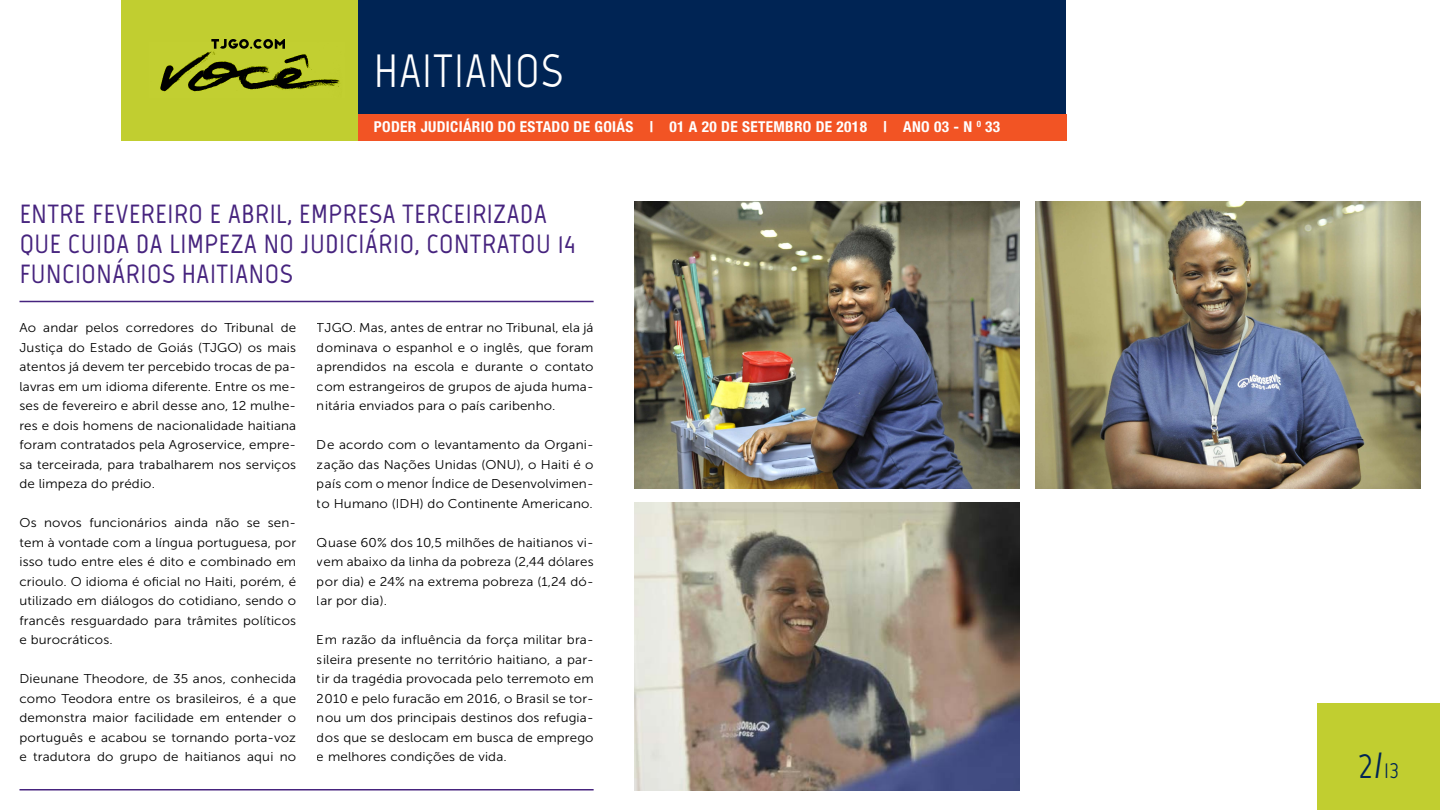
<style>
.page{position:relative;width:1440px;height:810px;background:#fff}
.page>*{position:absolute;margin:0;border:0;box-sizing:border-box;transform-origin:0 0}
.t1{font:46.5px "Marvel";letter-spacing:.02em;color:#fff}
.t2{font:36.45px "Marvel";color:#002454}
.t3{font:700 26.25px/30px "Marvel";letter-spacing:.02em;color:#46237e;scale:1.05 1}
.t4{font:700 condensed 15px "Helvetica Neue LT Std";letter-spacing:.02em;color:#fff}
.t5{font:12.75px/19.5px "Museo Sans 300";letter-spacing:.01em;color:#000;text-align:justify;scale:1.05 1}
.s1{font-size:22.88px}
</style>
<div class="page">
<div style="left:1317px;top:703px;width:123px;height:107px;background:#c1ce30"></div>
<div style="left:357px;top:0;width:709px;height:117px;background:#002454"></div>
<div style="left:357px;top:114px;width:709px;height:26px;background:#f25424"></div>
<div style="left:121px;top:0;width:236px;height:140px;background:#c1ce30"></div>
<img style="left:160px;top:51px;width:180px;height:41px">
<svg style="left:211px;top:39px;width:74px;height:10px"></svg>
<hr style="left:20px;top:301px;width:574px;height:1px;background:#46237e">
<hr style="left:20px;top:789px;width:574px;height:1px;background:#46237e">
<img style="left:634px;top:201px;width:385px;height:288px">
<img style="left:634px;top:503px;width:385px;height:287px">
<img style="left:1036px;top:201px;width:384px;height:288px">
<h1 class="t1" style="left:374px;top:43px;width:191px">HAITIANOS</h1>
<p class="t4" style="left:374px;top:118px;width:628px">PODER JUDICIÁRIO DO ESTADO DE GOIÁS | 01 A 20 DE SETEMBRO DE 2018 | ANO 03 - N <sup>0</sup> 33</p>
<h3 class="t3" style="left:20px;top:199px;width:531px">ENTRE FEVEREIRO E ABRIL, EMPRESA TERCEIRIZADA<br>QUE CUIDA DA LIMPEZA NO JUDICIÁRIO, CONTRATOU 14<br>FUNCIONÁRIOS HAITIANOS</h3>
<p class="t5" style="left:20px;top:318px;width:265px">Ao andar pelos corredores do Tribunal de Justiça do Estado de Goiás (TJGO) os mais atentos já devem ter percebido trocas de pa&shy;lavras em um idioma diferente. Entre os me&shy;ses de fevereiro e abril desse ano, 12 mulhe&shy;res e dois homens de nacionalidade haitiana foram contratados pela Agroservice, empre&shy;sa terceirada, para trabalharem nos serviços de limpeza do prédio.</p>
<p class="t5" style="left:20px;top:513px;width:265px">Os novos funcionários ainda não se sen&shy;tem à vontade com a língua portuguesa, por isso tudo entre eles é dito e combinado em crioulo. O idioma é oficial no Haiti, porém, é utilizado em diálogos do cotidiano, sendo o francês resguardado para trâmites políticos e burocráticos.</p>
<p class="t5" style="left:20px;top:669px;width:265px">Dieunane Theodore, de 35 anos, conhecida como Teodora entre os brasileiros, é a que demonstra maior facilidade em entender o português e acabou se tornando porta-voz e tradutora do grupo de haitianos aqui no</p>
<p class="t5" style="left:317px;top:318px;width:265px">TJGO. Mas, antes de entrar no Tribunal, ela já dominava o espanhol e o inglês, que foram aprendidos na escola e durante o contato com estrangeiros de grupos de ajuda huma&shy;nitária enviados para o país caribenho.</p>
<p class="t5" style="left:317px;top:435px;width:265px">De acordo com o levantamento da Organi&shy;zação das Nações Unidas (ONU), o Haiti é o país com o menor Índice de Desenvolvimen&shy;to Humano (IDH) do Continente Americano.</p>
<p class="t5" style="left:317px;top:533px;width:265px">Quase 60% dos 10,5 milhões de haitianos vi&shy;vem abaixo da linha da pobreza (2,44 dólares por dia) e 24% na extrema pobreza (1,24 dó&shy;lar por dia).</p>
<p class="t5" style="left:317px;top:630px;width:265px">Em razão da influência da força militar bra&shy;sileira presente no território haitiano, a par&shy;tir da tragédia provocada pelo terremoto em 2010 e pelo furacão em 2016, o Brasil se tor&shy;nou um dos principais destinos dos refugia&shy;dos que se deslocam em busca de emprego e melhores condições de vida.</p>
<h2 class="t2" style="left:1358px;top:743px;width:43px">2/<span class="s1">13</span></h2>
</div>
